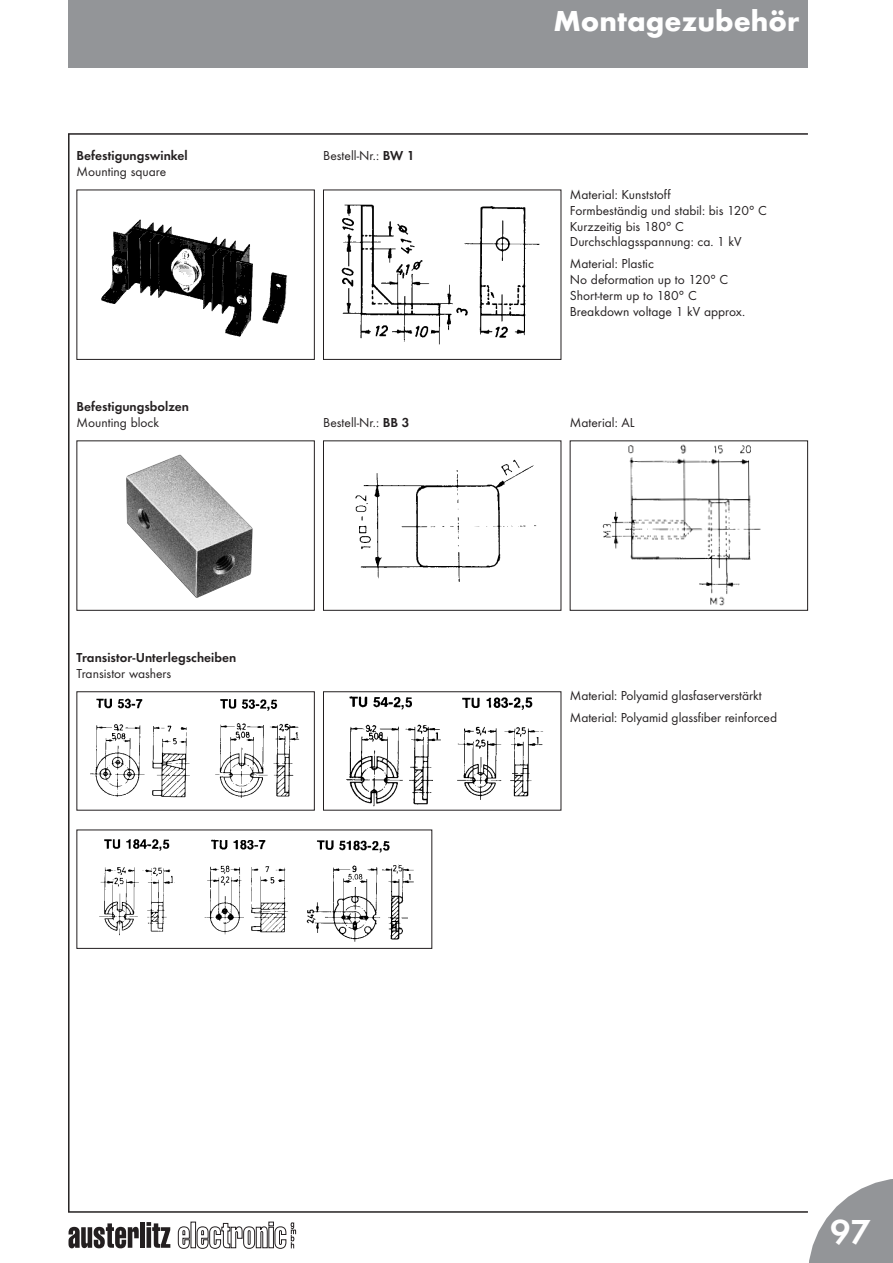
<style>
.page{position:relative;width:893px;height:1263px;background:#fff}
.page>*{position:absolute;margin:0;border:0;box-sizing:border-box;transform-origin:0 0}
.t1{font:600 36px "Futura T";color:#fff}
.t2{font:700 30px "Futura T";color:#fff}
.t3{font:13.5px/15.9px "Futura T";color:#231f20}
.t4{font:600 13.5px "Futura T";color:#231f20}
.s1{font-weight:600}
</style>
<div class="page">
<svg style="left:809px;top:1179px;width:84px;height:84px"></svg>
<svg style="left:68px;top:1223px;width:71px;height:25px"></svg>
<div style="left:140px;top:1222px;width:5px;height:26px;background:#231f20"></div>
<svg style="left:147px;top:1222px;width:23px;height:26px"></svg>
<svg style="left:178px;top:1226px;width:12px;height:23px"></svg>
<div style="left:191px;top:1222px;width:5px;height:26px;border:1px solid #231f20"></div>
<svg style="left:197px;top:1222px;width:99px;height:27px"></svg>
<div style="left:68px;top:0;width:740px;height:68px;background:#939598"></div>
<hr style="left:68px;top:133px;width:740px;height:2px;background:#231f20">
<hr style="left:68px;top:134px;width:2px;height:1078px;background:#231f20">
<hr style="left:68px;top:1211px;width:740px;height:2px;background:#231f20">
<img style="left:101px;top:219px;width:186px;height:118px">
<div style="left:77px;top:190px;width:238px;height:170px;border:1px solid #231f20"></div>
<img style="left:341px;top:204px;width:199px;height:141px">
<div style="left:323px;top:190px;width:238px;height:170px;border:1px solid #231f20"></div>
<img style="left:126px;top:454px;width:127px;height:144px">
<div style="left:77px;top:440px;width:238px;height:171px;border:1px solid #231f20"></div>
<img style="left:355px;top:459px;width:182px;height:123px">
<div style="left:323px;top:440px;width:238px;height:171px;border:1px solid #231f20"></div>
<img style="left:602px;top:444px;width:159px;height:162px">
<div style="left:570px;top:440px;width:238px;height:171px;border:1px solid #231f20"></div>
<img style="left:90px;top:698px;width:210px;height:100px">
<div style="left:77px;top:691px;width:238px;height:119px;border:1px solid #231f20"></div>
<img style="left:346px;top:696px;width:197px;height:111px">
<div style="left:323px;top:691px;width:238px;height:119px;border:1px solid #231f20"></div>
<img style="left:99px;top:839px;width:315px;height:103px">
<div style="left:77px;top:830px;width:355px;height:119px;border:1px solid #231f20"></div>
<p class="t4" style="left:77px;top:148px;width:113px">Befestigungswinkel</p>
<p class="t3" style="left:77px;top:164px;width:91px">Mounting square</p>
<p class="t4" style="left:77px;top:399px;width:114px">Befestigungsbolzen</p>
<p class="t3" style="left:77px;top:415px;width:84px">Mounting block</p>
<p class="t4" style="left:77px;top:650px;width:161px">Transistor-Unterlegscheiben</p>
<p class="t3" style="left:77px;top:665px;width:96px">Transistor washers</p>
<p class="t3" style="left:323px;top:148px;width:93px">Bestell-Nr.: <span class="s1">BW 1</span></p>
<p class="t3" style="left:323px;top:415px;width:88px">Bestell-Nr.: <span class="s1">BB 3</span></p>
<h2 class="t2" style="left:553px;top:3px;width:248px">Montagezubehör</h2>
<p class="t3" style="left:570px;top:186px;width:199px">Material: Kunststoff<br>Formbeständig und stabil: bis 120° C<br>Kurzzeitig bis 180° C<br>Durchschlagsspannung: ca. 1 kV</p>
<p class="t3" style="left:570px;top:255px;width:177px">Material: Plastic<br>No deformation up to 120° C<br>Short-term up to 180° C<br>Breakdown voltage 1 kV approx.</p>
<p class="t3" style="left:570px;top:415px;width:66px">Material: AL</p>
<p class="t3" style="left:570px;top:685px;width:209px;line-height:21.3px">Material: Polyamid glasfaserverstärkt<br>Material: Polyamid glassfiber reinforced</p>
<h1 class="t1" style="left:830px;top:1211px;width:42px">97</h1>
</div>
